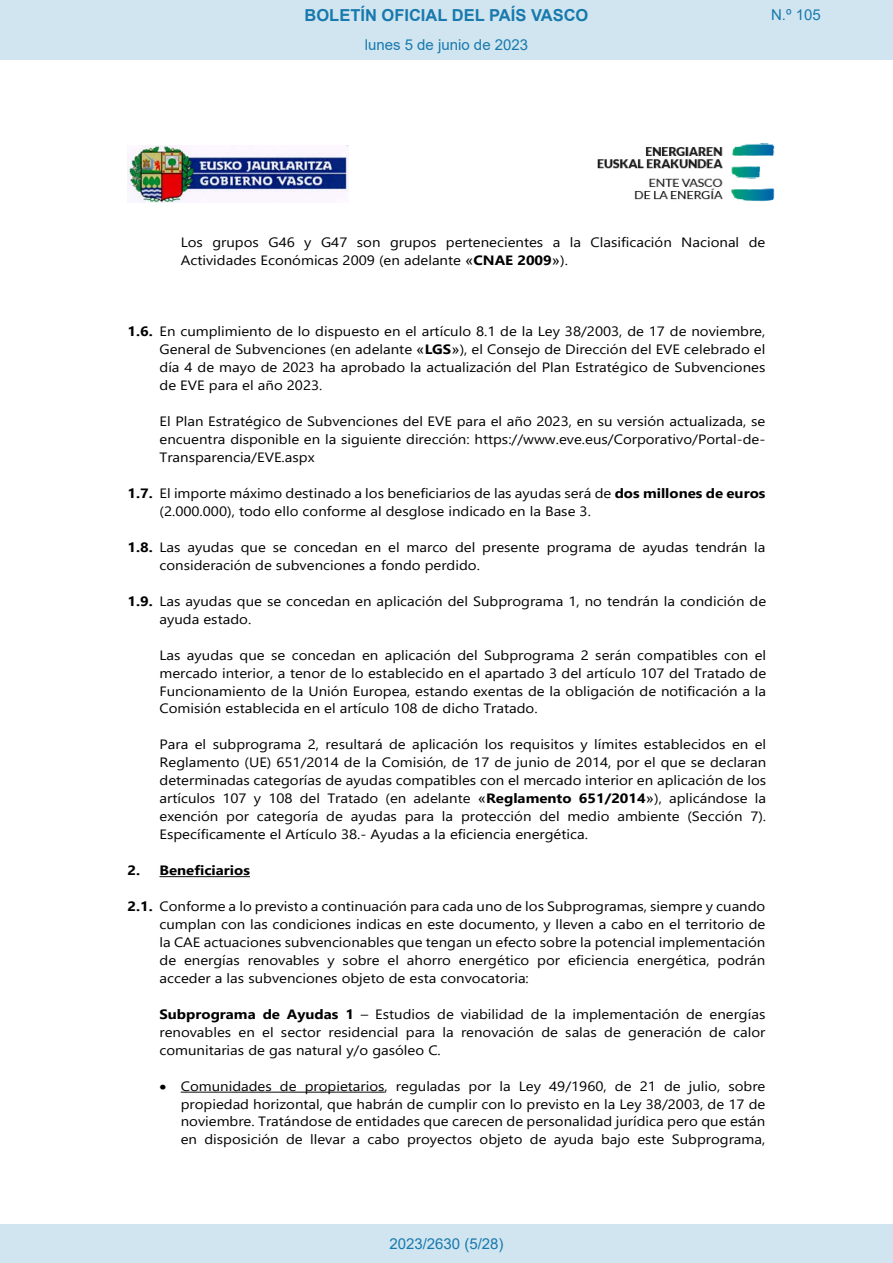
<style>
.page{position:relative;width:893px;height:1263px;background:#fff}
.page>*{position:absolute;margin:0;border:0;box-sizing:border-box;transform-origin:0 0}
.t1{font:700 16.5px "Arial";color:#1879ad}
.Paginacion_Centro{font:15px "Arial";color:#1879ad}
.t2{font:13.5px/18px "Segoe UI";color:#000;text-align:justify;scale:1.11 1}
.t3{font:700 13.5px "Segoe UI";color:#000;scale:1.11 1}
.s1{font-family:"Arial"}
.s2{font-weight:700}
</style>
<div class="page">
<img style="left:128px;top:146px;width:221px;height:56px">
<img style="left:598px;top:144px;width:176px;height:58px">
<hr style="left:160px;top:876px;width:90px;height:1px;background:#000">
<hr style="left:181px;top:1092px;width:204px;height:1px;background:#000">
<div style="left:0;top:0;width:893px;height:60px;background:#d0e5f0"></div>
<div style="left:0;top:1225px;width:893px;height:38px;background:#d0e5f0"></div>
<p class="t1" style="left:305px;top:3px;width:285px">BOLETÍN OFICIAL DEL PAÍS VASCO</p>
<p class="Paginacion_Centro" style="left:771px;top:5px;width:51px">N.º 105</p>
<p class="Paginacion_Centro" style="left:365px;top:35px;width:165px">lunes 5 de junio de 2023</p>
<p class="t2" style="left:181px;top:232px;width:528px">Los grupos G46 y G47 son grupos pertenecientes a la Clasificación Nacional de<br>Actividades Económicas 2009 (en adelante <span class="s1">«</span><span class="s2">CNAE 2009</span><span class="s1">»</span>).</p>
<p class="t2" style="left:160px;top:321px;width:547px;text-indent:-32px"><span class="s2">1.6.</span> En cumplimiento de lo dispuesto en el artículo 8.1 de la Ley 38/2003, de 17 de noviembre, General de Subvenciones (en adelante <span class="s1">«</span><span class="s2">LGS</span><span class="s1">»</span>), el Consejo de Dirección del EVE celebrado el día 4 de mayo de 2023 ha aprobado la actualización del Plan Estratégico de Subvenciones de EVE para el año 2023.</p>
<p class="t2" style="left:160px;top:411px;width:547px">El Plan Estratégico de Subvenciones del EVE para el año 2023, en su versión actualizada, se encuentra disponible en la siguiente dirección: https://www.eve.eus/Corporativo/Portal-de-Transparencia/EVE.aspx</p>
<p class="t2" style="left:160px;top:483px;width:547px;text-indent:-32px"><span class="s2">1.7.</span> El importe máximo destinado a los beneficiarios de las ayudas será de <span class="s2">dos millones de euros </span>(2.000.000), todo ello conforme al desglose indicado en la Base 3.</p>
<p class="t2" style="left:160px;top:537px;width:547px;text-indent:-32px"><span class="s2">1.8.</span> Las ayudas que se concedan en el marco del presente programa de ayudas tendrán la consideración de subvenciones a fondo perdido.</p>
<p class="t2" style="left:160px;top:591px;width:548px;text-indent:-32px"><span class="s2">1.9.</span> Las ayudas que se concedan en aplicación del Subprograma 1, no tendrán la condición de ayuda estado.</p>
<p class="t2" style="left:160px;top:645px;width:548px">Las ayudas que se concedan en aplicación del Subprograma 2 serán compatibles con el mercado interior, a tenor de lo establecido en el apartado 3 del artículo 107 del Tratado de Funcionamiento de la Unión Europea, estando exentas de la obligación de notificación a la Comisión establecida en el artículo 108 de dicho Tratado.</p>
<p class="t2" style="left:160px;top:734px;width:548px">Para el subprograma 2, resultará de aplicación los requisitos y límites establecidos en el Reglamento (UE) 651/2014 de la Comisión, de 17 de junio de 2014, por el que se declaran determinadas categorías de ayudas compatibles con el mercado interior en aplicación de los artículos 107 y 108 del Tratado (en adelante <span class="s1">«</span><span class="s2">Reglamento 651/2014</span><span class="s1">»</span>), aplicándose la exención por categoría de ayudas para la protección del medio ambiente (Sección 7).<br>Específicamente el Artículo 38.- Ayudas a la eficiencia energética.</p>
<p class="t3" style="left:128px;top:857px;width:112px">2. Beneficiarios</p>
<p class="t2" style="left:160px;top:896px;width:547px;text-indent:-32px"><span class="s2">2.1.</span> Conforme a lo previsto a continuación para cada uno de los Subprogramas, siempre y cuando cumplan con las condiciones indicas en este documento, y lleven a cabo en el territorio de la CAE actuaciones subvencionables que tengan un efecto sobre la potencial implementación de energías renovables y sobre el ahorro energético por eficiencia energética, podrán acceder a las subvenciones objeto de esta convocatoria:</p>
<p class="t2" style="left:159px;top:1004px;width:547px"><span class="s2">Subprograma de Ayudas 1</span> – Estudios de viabilidad de la implementación de energías renovables en el sector residencial para la renovación de salas de generación de calor comunitarias de gas natural y/o gasóleo C.</p>
<p class="t2" style="left:181px;top:1075px;width:528px;text-indent:-21px">• Comunidades de propietarios, reguladas por la Ley 49/1960, de 21 de julio, sobre propiedad horizontal, que habrán de cumplir con lo previsto en la Ley 38/2003, de 17 de noviembre. Tratándose de entidades que carecen de personalidad jurídica pero que están en disposición de llevar a cabo proyectos objeto de ayuda bajo este Subprograma,</p>
<p class="Paginacion_Centro" style="left:389px;top:1234px;width:116px">2023/2630 (5/28)</p>
</div>
